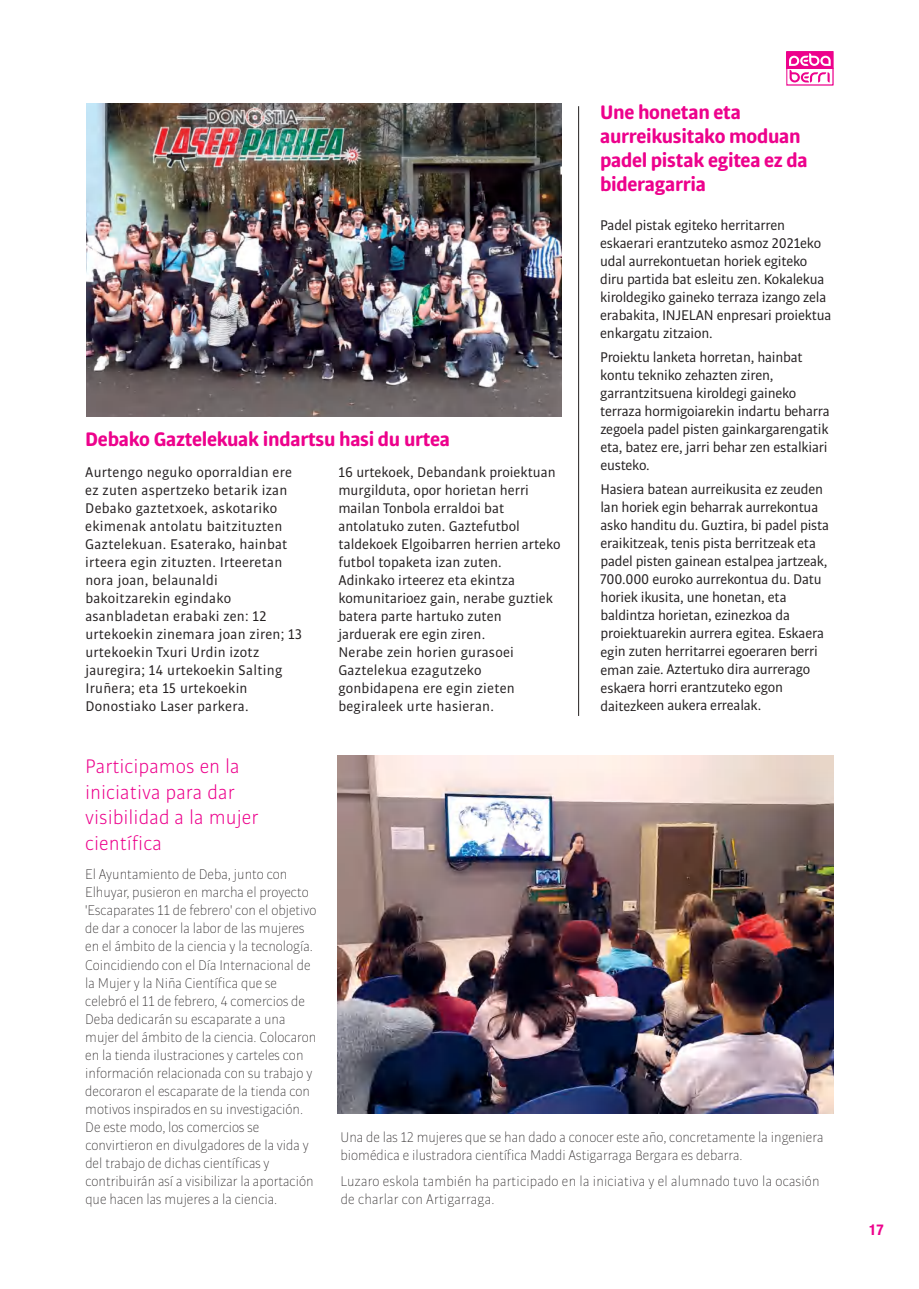
<style>
.page{position:relative;width:919px;height:1289px;background:#fff}
.page>*{position:absolute;margin:0;border:0;box-sizing:border-box;transform-origin:0 0}
.t1{font:700 21px/24px "Bulo Rounded";letter-spacing:-.015em;color:#ed028c}
.t2{font:300 21px/25.5px "Bulo Rounded";color:#ed028c}
.t3{font:15px/18px "Bulo";letter-spacing:-.015em;color:#231f20}
.t4{font:100 15px/18px "Bulo";color:#231f20}
.t5{font:15px/18px "Bulo";letter-spacing:.015em;color:#231f20}
.t6{font:700 condensed 15px "Helvetica Neue";color:#ed028c}
</style>
<div class="page">
<svg style="left:793px;top:82px;width:37px;height:1px"></svg>
<svg style="left:830px;top:53px;width:1px;height:13px"></svg>
<div style="left:786px;top:51px;width:47px;height:17px;border:1px solid #ed028c"></div>
<svg style="left:788px;top:53px;width:42px;height:29px"></svg>
<img style="left:337px;top:755px;width:496px;height:358px">
<hr style="left:578px;top:106px;width:1px;height:610px;background:#231f20">
<img style="left:86px;top:103px;width:475px;height:314px">
<h1 class="t1" style="left:85px;top:427px;width:366px">Debako Gaztelekuak indartsu hasi du urtea</h1>
<p class="t5" style="left:85px;top:463px;width:218px">Aurtengo neguko oporraldian ere ez zuten aspertzeko betarik izan<br>Debako gaztetxoek, askotariko ekimenak antolatu baitzituzten<br>Gaztelekuan. Esaterako, hainbat irteera egin zituzten. Irteeretan nora joan, belaunaldi bakoitzarekin egindako asanbladetan erabaki zen: 12 urtekoekin zinemara joan ziren; 13 urtekoekin Txuri Urdin izotz jauregira; 14 urtekoekin Salting<br>Iruñera; eta 15 urtekoekin<br>Donostiako Laser parkera.</p>
<p class="t3" style="left:338px;top:462px;width:224px">16 urtekoek, Debandank proiektuan murgilduta, opor horietan herri mailan Tonbola erraldoi bat antolatuko zuten. Gaztefutbol taldekoek Elgoibarren herrien arteko futbol topaketa izan zuten.<br>Adinkako irteerez eta ekintza komunitarioez gain, nerabe guztiek batera parte hartuko zuten jarduerak ere egin ziren.<br>Nerabe zein horien gurasoei<br>Gaztelekua ezagutzeko gonbidapena ere egin zieten begiraleek urte hasieran.</p>
<h1 class="t1" style="left:600px;top:100px;width:209px">Une honetan eta aurreikusitako moduan padel pistak egitea ez da bideragarria</h1>
<p class="t3" style="left:600px;top:216px;width:233px">Padel pistak egiteko herritarren eskaerari erantzuteko asmoz 2021eko udal aurrekontuetan horiek egiteko diru partida bat esleitu zen. Kokalekua kiroldegiko gaineko terraza izango zela erabakita, INJELAN enpresari proiektua enkargatu zitzaion.</p>
<p class="t3" style="left:600px;top:348px;width:231px">Proiektu lanketa horretan, hainbat kontu tekniko zehazten ziren, garrantzitsuena kiroldegi gaineko terraza hormigoiarekin indartu beharra zegoela padel pisten gainkargarengatik eta, batez ere, jarri behar zen estalkiari eusteko.</p>
<p class="t3" style="left:600px;top:480px;width:230px">Hasiera batean aurreikusita ez zeuden lan horiek egin beharrak aurrekontua asko handitu du. Guztira, bi padel pista eraikitzeak, tenis pista berritzeak eta padel pisten gainean estalpea jartzeak, 700.000 euroko aurrekontua du. Datu horiek ikusita, une honetan, eta baldintza horietan, ezinezkoa da proiektuarekin aurrera egitea. Eskaera egin zuten herritarrei egoeraren berri eman zaie. Aztertuko dira aurrerago eskaera horri erantzuteko egon daitezkeen aukera errealak.</p>
<h1 class="t2" style="left:85px;top:753px;width:175px">Participamos en la iniciativa para dar visibilidad a la mujer científica</h1>
<p class="t4" style="left:85px;top:864px;width:233px">El Ayuntamiento de Deba, junto con Elhuyar, pusieron en marcha el proyecto 'Escaparates 11 de febrero' con el objetivo de dar a conocer la labor de las mujeres en el ámbito de la ciencia y la tecnología.<br>Coincidiendo con el Día Internacional de la Mujer y la Niña Científica que se celebró el 11 de febrero, 4 comercios de Deba dedicarán su escaparate a una mujer del ámbito de la ciencia. Colocaron en la tienda ilustraciones y carteles con información relacionada con su trabajo y decoraron el escaparate de la tienda con motivos inspirados en su investigación.<br>De este modo, los comercios se convirtieron en divulgadores de la vida y del trabajo de dichas científicas y contribuirán así a visibilizar la aportación que hacen las mujeres a la ciencia.</p>
<p class="t4" style="left:340px;top:1127px;width:484px">Una de las 12 mujeres que se han dado a conocer este año, concretamente la ingeniera biomédica e ilustradora científica Maddi Astigarraga Bergara es debarra.</p>
<p class="t4" style="left:340px;top:1172px;width:480px">Luzaro eskola también ha participado en la iniciativa y el alumnado tuvo la ocasión de charlar con Artigarraga.</p>
<p class="t6" style="left:869px;top:1217px;width:16px">17</p>
</div>
